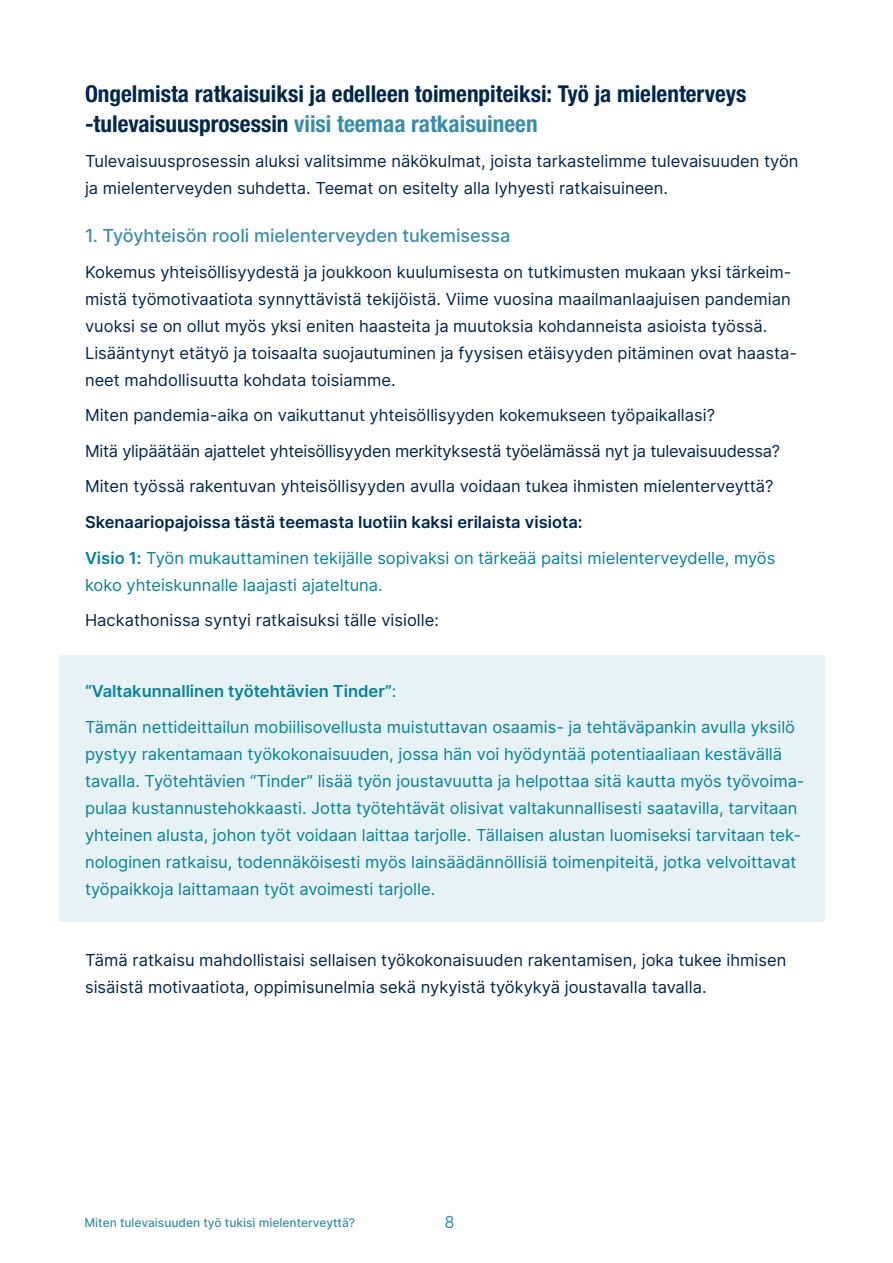
<style>
.page{position:relative;width:893px;height:1263px;background:#fff}
.page>*{position:absolute;margin:0;border:0;box-sizing:border-box;transform-origin:0 0}
.t1{font:700 condensed 23.25px/30px "Helvetica Neue LT Std";color:#00274b}
.t2{font:500 18px "Inter";color:#3a8da9}
.t3{font:16.5px/27px "Inter";color:#00274b}
.t4{font:16.5px/27px "Inter";color:#078299}
.t5{font:16.5px "Inter";color:#3a8da9}
.t6{font:500 12px "Inter";color:#3a8da9}
.s1{color:#3a8da9}
.s2{font-weight:600;color:#00274b}
.s3{font-weight:600}
</style>
<div class="page">
<div style="left:60px;top:655px;width:765px;height:266px;background:#e6f2f5"></div>
<h1 class="t1" style="left:85px;top:78px;width:663px">Ongelmista ratkaisuiksi ja edelleen toimenpiteiksi: Työ ja mielenterveys -tulevaisuusprosessin <span class="s1">viisi teemaa ratkaisuineen</span></h1>
<p class="t3" style="left:85px;top:147px;width:715px">Tulevaisuusprosessin aluksi valitsimme näkökulmat, joista tarkastelimme tulevaisuuden työn ja mielenterveyden suhdetta. Teemat on esitelty alla lyhyesti ratkaisuineen.</p>
<p class="t2" style="left:85px;top:223px;width:427px">1. Työyhteisön rooli mielenterveyden tukemisessa</p>
<p class="t3" style="left:85px;top:258px;width:713px">Kokemus yhteisöllisyydestä ja joukkoon kuulumisesta on tutkimusten mukaan yksi tärkeim&shy;mistä työmotivaatiota synnyttävistä tekijöistä. Viime vuosina maailmanlaajuisen pandemian vuoksi se on ollut myös yksi eniten haasteita ja muutoksia kohdanneista asioista työssä.<br>Lisääntynyt etätyö ja toisaalta suojautuminen ja fyysisen etäisyyden pitäminen ovat haasta&shy;neet mahdollisuutta kohdata toisiamme.</p>
<p class="t3" style="left:85px;top:397px;width:697px;line-height:35.5px">Miten pandemia-aika on vaikuttanut yhteisöllisyyden kokemukseen työpaikallasi?<br>Mitä ylipäätään ajattelet yhteisöllisyyden merkityksestä työelämässä nyt ja tulevaisuudessa?<br>Miten työssä rakentuvan yhteisöllisyyden avulla voidaan tukea ihmisten mielenterveyttä?</p>
<p class="t4" style="left:85px;top:504px;width:692px;line-height:35.5px"><span class="s2">Skenaariopajoissa tästä teemasta luotiin kaksi erilaista visiota:<br></span><span class="s3">Visio 1:</span> Työn mukauttaminen tekijälle sopivaksi on tärkeää paitsi mielenterveydelle, myös</p>
<p class="t4" style="left:85px;top:571px;width:299px">koko yhteiskunnalle laajasti ajateltuna.</p>
<p class="t3" style="left:85px;top:606px;width:355px">Hackathonissa syntyi ratkaisuksi tälle visiolle:</p>
<p class="t4" style="left:85px;top:673px;width:712px;line-height:35.5px"><span class="s3">“Valtakunnallinen työtehtävien Tinder”</span>:<br>Tämän nettideittailun mobiilisovellusta muistuttavan osaamis- ja tehtäväpankin avulla yksilö</p>
<p class="t4" style="left:85px;top:740px;width:721px">pystyy rakentamaan työkokonaisuuden, jossa hän voi hyödyntää potentiaaliaan kestävällä tavalla. Työtehtävien “Tinder” lisää työn joustavuutta ja helpottaa sitä kautta myös työvoima&shy;pulaa kustannustehokkaasti. Jotta työtehtävät olisivat valtakunnallisesti saatavilla, tarvitaan yhteinen alusta, johon työt voidaan laittaa tarjolle. Tällaisen alustan luomiseksi tarvitaan tek&shy;nologinen ratkaisu, todennäköisesti myös lainsäädännöllisiä toimenpiteitä, jotka velvoittavat työpaikkoja laittamaan työt avoimesti tarjolle.</p>
<p class="t3" style="left:85px;top:946px;width:703px">Tämä ratkaisu mahdollistaisi sellaisen työkokonaisuuden rakentamisen, joka tukee ihmisen sisäistä motivaatiota, oppimisunelmia sekä nykyistä työkykyä joustavalla tavalla.</p>
<p class="t6" style="left:85px;top:1214px;width:272px">Miten tulevaisuuden työ tukisi mielenterveyttä?</p>
<p class="t5" style="left:444px;top:1210px;width:12px">8</p>
</div>
